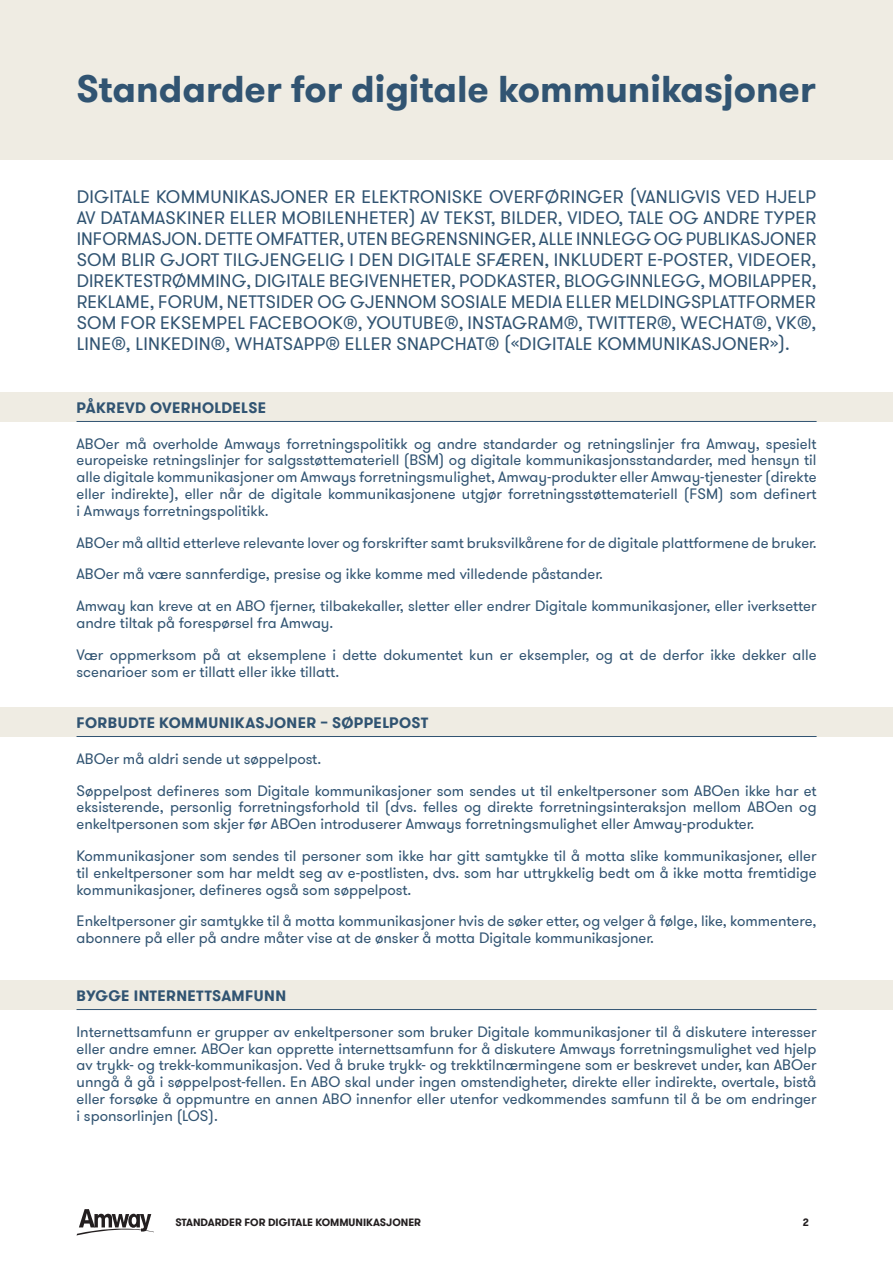
<style>
.page{position:relative;width:893px;height:1263px;background:#fff}
.page>*{position:absolute;margin:0;border:0;box-sizing:border-box;transform-origin:0 0}
.tytul_okladka{font:700 37.2px "GT Walsheim Pro";color:#315472}
.Lead{font:18px/21px "GT Walsheim Pro";letter-spacing:.015em;color:#315472;text-align:justify}
.t1{font:15px/16.8px "GT Walsheim Pro";color:#315472;text-align:justify}
.naglowek{font:700 15px "GT Walsheim Pro";letter-spacing:.025em;color:#315472}
.t2{font:700 10.5px "GT Walsheim Pro";color:#231f20}
</style>
<div class="page">
<svg style="left:77px;top:1209px;width:76px;height:26px"></svg>
<div style="left:0;top:0;width:893px;height:159px;background:#efece3"></div>
<div style="left:0;top:393px;width:893px;height:29px;background:#efece3"></div>
<div style="left:0;top:708px;width:893px;height:29px;background:#efece3"></div>
<div style="left:0;top:981px;width:893px;height:29px;background:#efece3"></div>
<hr style="left:77px;top:421px;width:740px;height:1px;background:#315472">
<hr style="left:77px;top:736px;width:740px;height:1px;background:#315472">
<hr style="left:77px;top:1009px;width:740px;height:1px;background:#315472">
<p class="tytul_okladka" style="left:77px;top:65px;width:741px">Standarder for digitale kommunikasjoner</p>
<p class="Lead" style="left:77px;top:186px;width:741px">DIGITALE KOMMUNIKASJONER ER ELEKTRONISKE OVERFØRINGER (VANLIGVIS VED HJELP AV DATAMASKINER ELLER MOBILENHETER) AV TEKST, BILDER, VIDEO, TALE OG ANDRE TYPER INFORMASJON. DETTE OMFATTER, UTEN BEGRENSNINGER, ALLE INNLEGG OG PUBLIKASJONER SOM BLIR GJORT TILGJENGELIG I DEN DIGITALE SFÆREN, INKLUDERT E-POSTER, VIDEOER, DIREKTESTRØMMING, DIGITALE BEGIVENHETER, PODKASTER, BLOGGINNLEGG, MOBILAPPER, REKLAME, FORUM, NETTSIDER OG GJENNOM SOSIALE MEDIA ELLER MELDINGSPLATTFORMER SOM FOR EKSEMPEL FACEBOOK®, YOUTUBE®, INSTAGRAM®, TWITTER®, WECHAT®, VK®, LINE®, LINKEDIN®, WHATSAPP® ELLER SNAPCHAT® («DIGITALE KOMMUNIKASJONER»).</p>
<p class="naglowek" style="left:77px;top:398px;width:191px">PÅKREVD OVERHOLDELSE</p>
<p class="t1" style="left:77px;top:435px;width:741px">ABOer må overholde Amways forretningspolitikk og andre standarder og retningslinjer fra Amway, spesielt europeiske retningslinjer for salgsstøttemateriell (BSM) og digitale kommunikasjonsstandarder, med hensyn til alle digitale kommunikasjoner om Amways forretningsmulighet, Amway-produkter eller Amway-tjenester (direkte eller indirekte), eller når de digitale kommunikasjonene utgjør forretningsstøttemateriell (FSM) som definert i Amways forretningspolitikk.</p>
<p class="t1" style="left:77px;top:534px;width:742px">ABOer må alltid etterleve relevante lover og forskrifter samt bruksvilkårene for de digitale plattformene de bruker.</p>
<p class="t1" style="left:77px;top:566px;width:528px">ABOer må være sannferdige, presise og ikke komme med villedende påstander.</p>
<p class="t1" style="left:77px;top:598px;width:741px">Amway kan kreve at en ABO fjerner, tilbakekaller, sletter eller endrer Digitale kommunikasjoner, eller iverksetter andre tiltak på forespørsel fra Amway.</p>
<p class="t1" style="left:77px;top:647px;width:741px">Vær oppmerksom på at eksemplene i dette dokumentet kun er eksempler, og at de derfor ikke dekker alle scenarioer som er tillatt eller ikke tillatt.</p>
<p class="naglowek" style="left:77px;top:713px;width:353px">FORBUDTE KOMMUNIKASJONER – SØPPELPOST</p>
<p class="t1" style="left:77px;top:750px;width:246px">ABOer må aldri sende ut søppelpost.</p>
<p class="t1" style="left:77px;top:782px;width:741px">Søppelpost defineres som Digitale kommunikasjoner som sendes ut til enkeltpersoner som ABOen ikke har et eksisterende, personlig forretningsforhold til (dvs. felles og direkte forretningsinteraksjon mellom ABOen og enkeltpersonen som skjer før ABOen introduserer Amways forretningsmulighet eller Amway-produkter.</p>
<p class="t1" style="left:77px;top:848px;width:741px">Kommunikasjoner som sendes til personer som ikke har gitt samtykke til å motta slike kommunikasjoner, eller til enkeltpersoner som har meldt seg av e-postlisten, dvs. som har uttrykkelig bedt om å ikke motta fremtidige kommunikasjoner, defineres også som søppelpost.</p>
<p class="t1" style="left:77px;top:913px;width:741px">Enkeltpersoner gir samtykke til å motta kommunikasjoner hvis de søker etter, og velger å følge, like, kommentere, abonnere på eller på andre måter vise at de ønsker å motta Digitale kommunikasjoner.</p>
<p class="naglowek" style="left:77px;top:986px;width:211px">BYGGE INTERNETTSAMFUNN</p>
<p class="t1" style="left:77px;top:1023px;width:742px">Internettsamfunn er grupper av enkeltpersoner som bruker Digitale kommunikasjoner til å diskutere interesser eller andre emner. ABOer kan opprette internettsamfunn for å diskutere Amways forretningsmulighet ved hjelp av trykk- og trekk-kommunikasjon. Ved å bruke trykk- og trekktilnærmingene som er beskrevet under, kan ABOer unngå å gå i søppelpost-fellen. En ABO skal under ingen omstendigheter, direkte eller indirekte, overtale, bistå eller forsøke å oppmuntre en annen ABO innenfor eller utenfor vedkommendes samfunn til å be om endringer i sponsorlinjen (LOS).</p>
<p class="t2" style="left:175px;top:1215px;width:247px">STANDARDER FOR DIGITALE KOMMUNIKASJONER</p>
<p class="t2" style="left:803px;top:1215px;width:8px">2</p>
</div>
